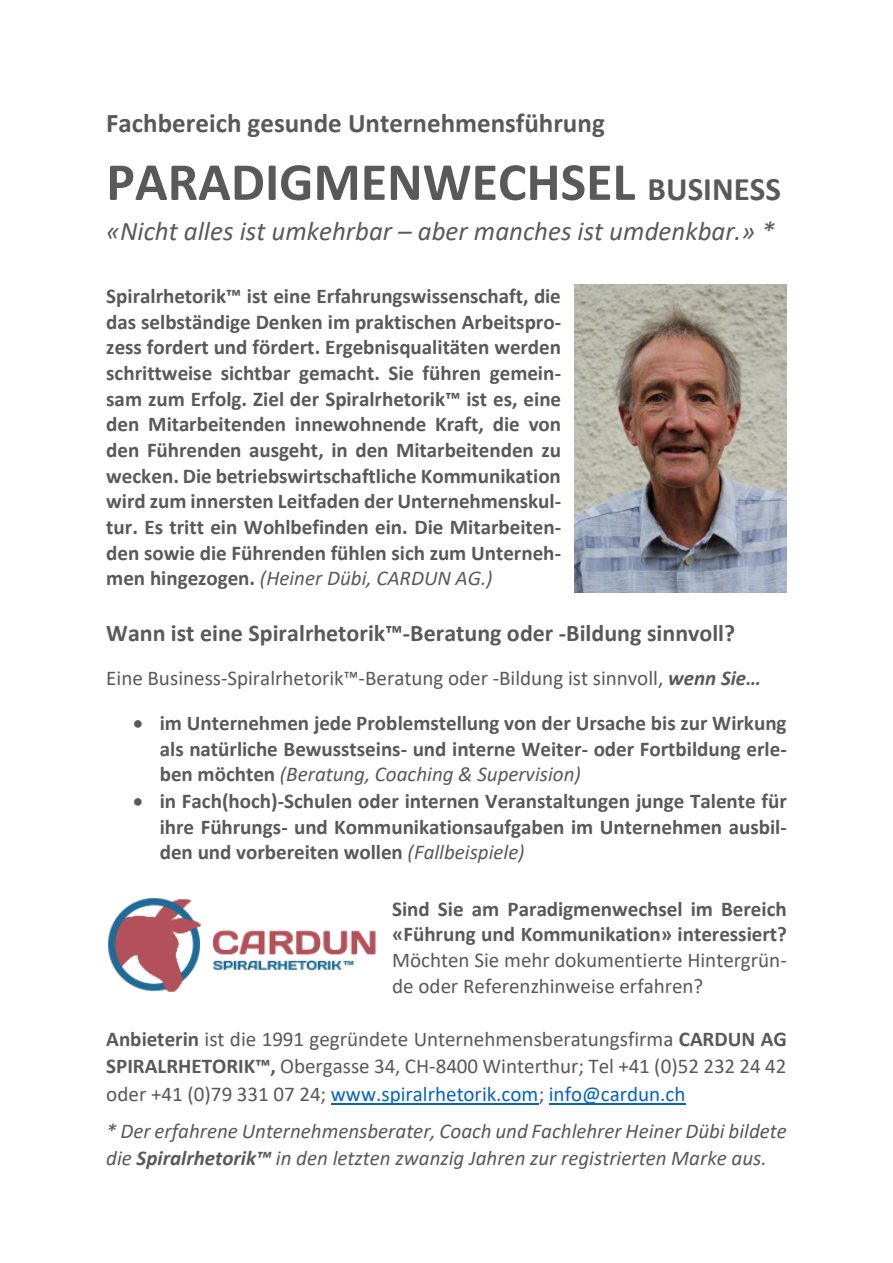
<style>
.page{position:relative;width:893px;height:1263px;background:#fff}
.page>*{position:absolute;margin:0;border:0;box-sizing:border-box;transform-origin:0 0}
.t1{font:700 54px "Calibri";color:#595959}
.t2{font:italic 27px "Calibri";color:#595959}
.t3{font:700 27px "Calibri";color:#595959}
.t4{font:700 24px "Calibri";color:#595959}
.t5{font:700 21px/25.7px "Calibri";color:#595959;text-align:justify}
.t6{font:21px/27.6px "Calibri";color:#595959;text-align:justify}
.t7{font:italic 21px/27.6px "Calibri";color:#595959}
.s1{font-size:33px}
.s2{font-weight:400;font-style:italic}
.s3{font-weight:700;font-style:italic}
.s4{font-weight:400}
.s5{font-weight:700}
.s6{color:#0563c1}
</style>
<div class="page">
<hr style="left:331px;top:1103px;width:208px;height:2px;background:#0563c1">
<hr style="left:549px;top:1103px;width:137px;height:2px;background:#0563c1">
<img style="left:108px;top:898px;width:268px;height:94px">
<img style="left:574px;top:285px;width:213px;height:308px">
<p class="t3" style="left:106px;top:112px;width:500px">Fachbereich gesunde Unternehmensführung</p>
<p class="t1" style="left:106px;top:159px;width:676px">PARADIGMENWECHSEL <span class="s1">BUSINESS</span></p>
<p class="t2" style="left:106px;top:220px;width:670px">«Nicht alles ist umkehrbar – aber manches ist umdenkbar.» *</p>
<p class="t5" style="left:106px;top:285px;width:457px">Spiralrhetorik™ ist eine Erfahrungswissenschaft, die das selbständige Denken im praktischen Arbeitspro&shy;zess fordert und fördert. Ergebnisqualitäten werden schrittweise sichtbar gemacht. Sie führen gemein&shy;sam zum Erfolg. Ziel der Spiralrhetorik™ ist es, eine den Mitarbeitenden innewohnende Kraft, die von den Führenden ausgeht, in den Mitarbeitenden zu wecken. Die betriebswirtschaftliche Kommunikation wird zum innersten Leitfaden der Unternehmenskul&shy;tur. Es tritt ein Wohlbefinden ein. Die Mitarbeiten&shy;den sowie die Führenden fühlen sich zum Unterneh&shy;men hingezogen. <span class="s2">(Heiner Dübi, CARDUN AG.)</span></p>
<p class="t4" style="left:106px;top:623px;width:631px">Wann ist eine Spiralrhetorik™-Beratung oder -Bildung sinnvoll?</p>
<p class="t6" style="left:106px;top:666px;width:656px">Eine Business-Spiralrhetorik™-Beratung oder -Bildung ist sinnvoll, <span class="s3">wenn Sie…</span></p>
<p class="t5" style="left:160px;top:712px;width:629px;text-indent:-27px">• im Unternehmen jede Problemstellung von der Ursache bis zur Wirkung als natürliche Bewusstseins- und interne Weiter- oder Fortbildung erle&shy;ben möchten <span class="s2">(Beratung, Coaching &amp; Supervision)</span></p>
<p class="t5" style="left:160px;top:790px;width:629px;text-indent:-27px">• in Fach(hoch)-Schulen oder internen Veranstaltungen junge Talente für ihre Führungs- und Kommunikationsaufgaben im Unternehmen ausbil&shy;den und vorbereiten wollen <span class="s2">(Fallbeispiele)</span></p>
<p class="t5" style="left:392px;top:898px;width:396px">Sind Sie am Paradigmenwechsel im Bereich «Führung und Kommunikation» interessiert?<br><span class="s4">Möchten Sie mehr dokumentierte Hintergrün&shy;de oder Referenzhinweise erfahren?</span></p>
<p class="t6" style="left:106px;top:1027px;width:682px"><span class="s5">Anbieterin</span> ist die 1991 gegründete Unternehmensberatungsfirma <span class="s5">CARDUN AG SPIRALRHETORIK™,</span> Obergasse 34, CH-8400 Winterthur; Tel +41 (0)52 232 24 42 oder +41 (0)79 331 07 24; <span class="s6">www.spiralrhetorik.com</span>; <span class="s6">info@cardun.ch</span></p>
<p class="t7" style="left:106px;top:1119px;width:682px">* Der erfahrene Unternehmensberater, Coach und Fachlehrer Heiner Dübi bildete die <span class="s5">Spiralrhetorik™</span> in den letzten zwanzig Jahren zur registrierten Marke aus.</p>
</div>
